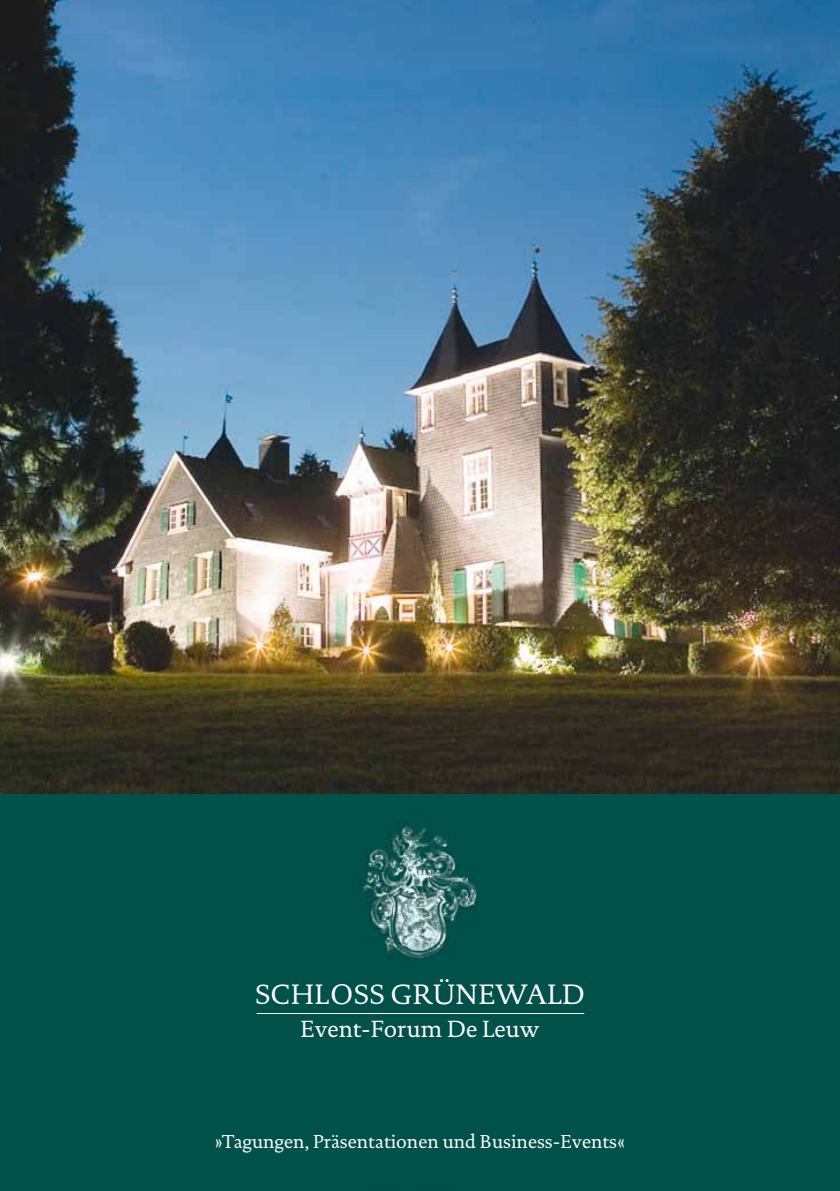
<style>
.page{position:relative;width:840px;height:1191px;background:#fff}
.page>*{position:absolute;margin:0;border:0;box-sizing:border-box;transform-origin:0 0}
.t1{font:28.6px "DTL Documenta";color:#fff}
.t2{font:23.8px "DTL Documenta";color:#fff}
.t3{font:19px "DTL Documenta";color:#fff}
</style>
<div class="page">
<img style="left:0;top:0;width:839px;height:794px">
<div style="left:0;top:794px;width:839px;height:397px;background:#00514a"></div>
<hr style="left:256px;top:1013px;width:328px;height:1px;background:#fff">
<h1 class="t1" style="left:255px;top:977px;width:331px">SCHLOSS GRÜNEWALD</h1>
<p class="t2" style="left:300px;top:1015px;width:240px">Event-Forum De Leuw</p>
<p class="t3" style="left:215px;top:1130px;width:411px">»Tagungen, Präsentationen und Business-Events«</p>
</div>
